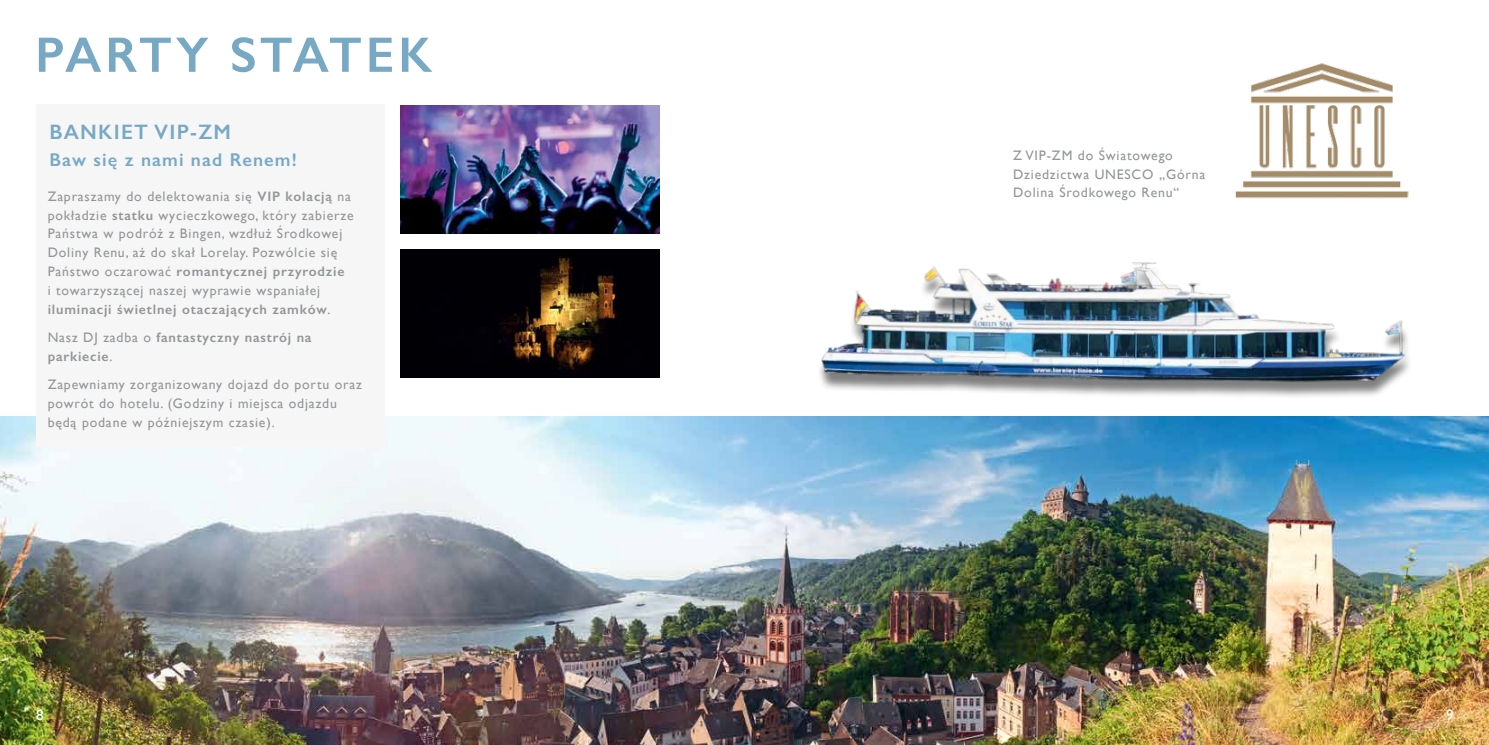
<style>
.page{position:relative;width:1489px;height:745px;background:#fff}
.page>*{position:absolute;margin:0;border:0;box-sizing:border-box;transform-origin:0 0}
.t1{font:600 50px "Gill Sans";color:#77a9c4}
.t2{font:600 20.88px "Gill Sans";letter-spacing:.06em;color:#77a9c4}
.t3{font:600 18.5px "Gill Sans";letter-spacing:.06em;color:#77a9c4}
.t4{font:15px "Gill Sans";color:#fff}
.t5{font:13.75px/18.8px "Gill Sans";letter-spacing:.06em;color:#939598}
.t6{font:600 13.75px/18.8px "Gill Sans";letter-spacing:.06em;color:#939598}
.s1{font-weight:600}
.s2{font-weight:400}
</style>
<div class="page">
<img style="left:0;top:416px;width:1488px;height:328px">
<div style="left:36px;top:105px;width:348px;height:341px;background:#f6f6f6"></div>
<img style="left:400px;top:249px;width:259px;height:128px">
<img style="left:400px;top:105px;width:259px;height:129px">
<img style="left:820px;top:262px;width:589px;height:135px">
<img style="left:1235px;top:63px;width:174px;height:136px">
<h1 class="t1" style="left:35px;top:25px;width:67px">Party</h1>
<h1 class="t1" style="left:230px;top:25px;width:64px">Stat</h1>
<h1 class="t1" style="left:366px;top:25px;width:68px">ek</h1>
<h2 class="t2" style="left:49px;top:119px;width:183px">BANKIET VIP-ZM</h2>
<h3 class="t3" style="left:49px;top:149px;width:249px">Baw się z nami nad Renem!</h3>
<p class="t5" style="left:48px;top:186px;width:307px">Zapraszamy do delektowania się <span class="s1">VIP kolacją</span> na pokładzie <span class="s1">statku</span> wycieczkowego, który zabierze Państwa w podróż z Bingen, wzdłuż Środkowej Doliny Renu, aż do skał Lorelay. Pozwólcie się Państwo oczarować <span class="s1">romantycznej przyrodzie<br></span>i towarzyszącej naszej wyprawie wspaniałej <span class="s1">iluminacji świetlnej otaczających zamków</span>.</p>
<p class="t6" style="left:48px;top:327px;width:265px"><span class="s2">Nasz DJ zadba o</span> fantastyczny nastrój na parkiecie<span class="s2">.</span></p>
<p class="t5" style="left:48px;top:375px;width:316px">Zapewniamy zorganizowany dojazd do portu oraz powrót do hotelu. (Godziny i miejsca odjazdu będą podane w późniejszym czasie).</p>
<p class="t4" style="left:36px;top:705px;width:9px">8</p>
<p class="t5" style="left:1013px;top:146px;width:194px">Z VIP-ZM do Światowego<br>Dziedzictwa UNESCO „Górna<br>Dolina Środkowego Renu“</p>
<p class="t4" style="left:1445px;top:705px;width:9px">9</p>
</div>
